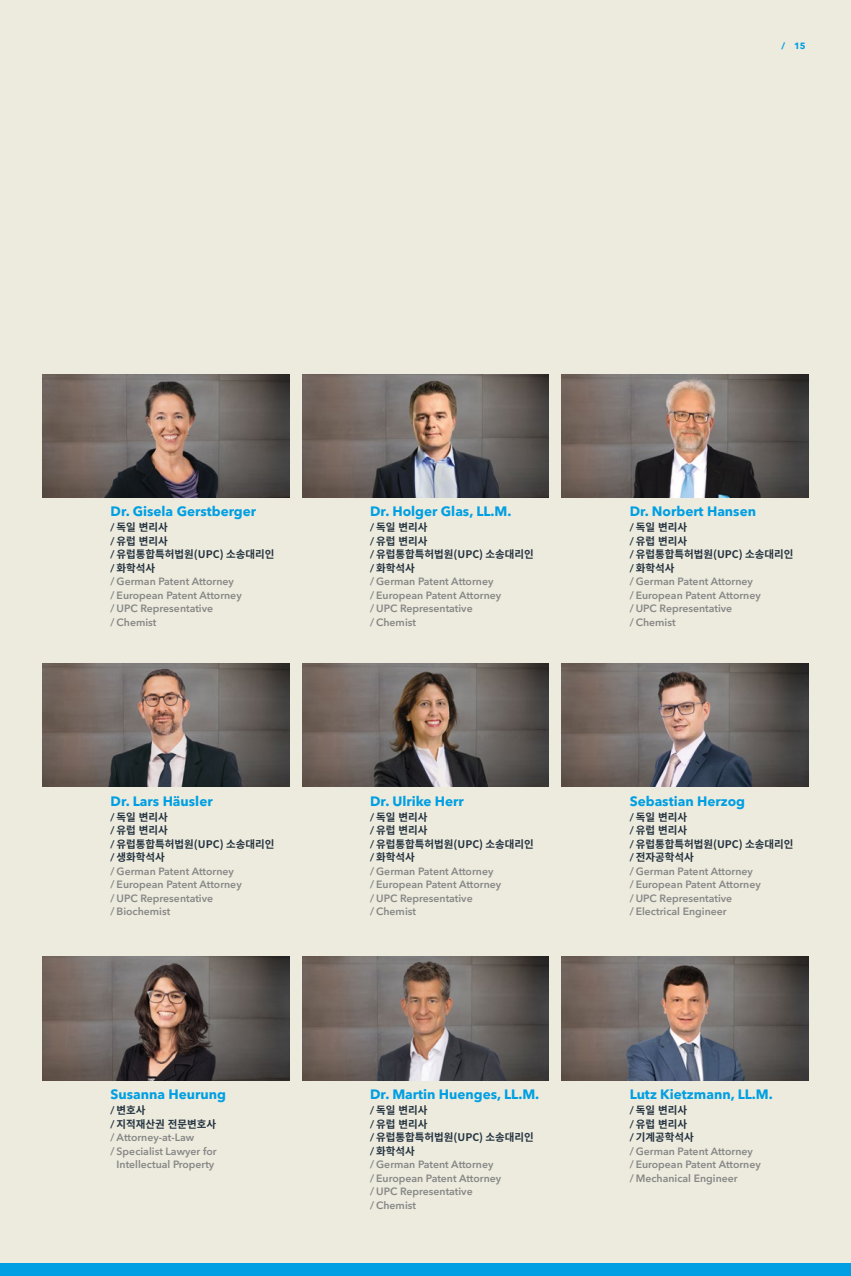
<style>
.page{position:relative;width:851px;height:1276px;background:#fff}
.page>*{position:absolute;margin:0;border:0;box-sizing:border-box;transform-origin:0 0}
.t1{font:700 13.5px "Avenir Next LT Pro";color:#009fe3}
.t2{font:600 10.5px/13.5px "Avenir Next LT Pro";color:#878787}
.t3{font:700 10.5px/13.5px "Source Han Sans K";color:#253441}
.t4{font:700 9px "Avenir Next LT Pro";color:#009fe3}
.s1{font-family:"Avenir Next LT Pro";font-weight:600}
</style>
<div class="page">
<div style="left:0;top:0;width:850px;height:1276px;background:#edebdd"></div>
<div style="left:0;top:1263px;width:850px;height:13px;background:#009fe3"></div>
<img style="left:302px;top:374px;width:247px;height:123px">
<img style="left:561px;top:374px;width:247px;height:123px">
<img style="left:43px;top:663px;width:246px;height:124px">
<img style="left:302px;top:663px;width:247px;height:124px">
<img style="left:43px;top:957px;width:246px;height:123px">
<img style="left:302px;top:957px;width:247px;height:123px">
<img style="left:561px;top:663px;width:247px;height:124px">
<img style="left:561px;top:957px;width:247px;height:123px">
<img style="left:43px;top:374px;width:246px;height:123px">
<p class="t4" style="left:781px;top:41px;width:26px">/ 15</p>
<p class="t1" style="left:111px;top:503px;width:147px">Dr. Gisela Gerstberger</p>
<p class="t3" style="left:111px;top:521px;width:165px"><span class="s1">/</span> 독일 변리사<br><span class="s1">/</span> 유럽 변리사<br><span class="s1">/</span> 유럽통합특허법원(UPC) 소송대리인 <span class="s1">/</span> 화학석사</p>
<p class="t2" style="left:111px;top:575px;width:133px">/ German Patent Attorney<br>/ European Patent Attorney / UPC Representative<br>/ Chemist</p>
<p class="t1" style="left:111px;top:792px;width:104px">Dr. Lars Häusler</p>
<p class="t3" style="left:111px;top:810px;width:165px"><span class="s1">/</span> 독일 변리사<br><span class="s1">/</span> 유럽 변리사<br><span class="s1">/</span> 유럽통합특허법원(UPC) 소송대리인 <span class="s1">/</span> 생화학석사</p>
<p class="t2" style="left:111px;top:864px;width:133px">/ German Patent Attorney<br>/ European Patent Attorney / UPC Representative<br>/ Biochemist</p>
<p class="t1" style="left:111px;top:1086px;width:117px">Susanna Heurung</p>
<p class="t3" style="left:111px;top:1103px;width:107px"><span class="s1">/</span> 변호사<br><span class="s1">/</span> 지적재산권 전문변호사</p>
<p class="t2" style="left:111px;top:1130px;width:85px">/ Attorney-at-Law</p>
<p class="t2" style="left:111px;top:1144px;width:107px">/ Specialist Lawyer for</p>
<p class="t2" style="left:117px;top:1157px;width:99px">Intellectual Property</p>
<p class="t1" style="left:370px;top:503px;width:143px">Dr. Holger Glas, LL.M.</p>
<p class="t3" style="left:370px;top:521px;width:165px"><span class="s1">/</span> 독일 변리사<br><span class="s1">/</span> 유럽 변리사<br><span class="s1">/</span> 유럽통합특허법원(UPC) 소송대리인 <span class="s1">/</span> 화학석사</p>
<p class="t2" style="left:370px;top:575px;width:133px">/ German Patent Attorney<br>/ European Patent Attorney / UPC Representative<br>/ Chemist</p>
<p class="t1" style="left:370px;top:792px;width:95px">Dr. Ulrike Herr</p>
<p class="t3" style="left:370px;top:810px;width:165px"><span class="s1">/</span> 독일 변리사<br><span class="s1">/</span> 유럽 변리사<br><span class="s1">/</span> 유럽통합특허법원(UPC) 소송대리인 <span class="s1">/</span> 화학석사</p>
<p class="t2" style="left:370px;top:864px;width:133px">/ German Patent Attorney<br>/ European Patent Attorney / UPC Representative<br>/ Chemist</p>
<p class="t1" style="left:370px;top:1086px;width:171px">Dr. Martin Huenges, LL.M.</p>
<p class="t3" style="left:370px;top:1103px;width:165px"><span class="s1">/</span> 독일 변리사<br><span class="s1">/</span> 유럽 변리사<br><span class="s1">/</span> 유럽통합특허법원(UPC) 소송대리인 <span class="s1">/</span> 화학석사</p>
<p class="t2" style="left:370px;top:1157px;width:133px">/ German Patent Attorney<br>/ European Patent Attorney / UPC Representative<br>/ Chemist</p>
<p class="t1" style="left:629px;top:503px;width:128px">Dr. Norbert Hansen</p>
<p class="t3" style="left:629px;top:521px;width:165px"><span class="s1">/</span> 독일 변리사<br><span class="s1">/</span> 유럽 변리사<br><span class="s1">/</span> 유럽통합특허법원(UPC) 소송대리인 <span class="s1">/</span> 화학석사</p>
<p class="t2" style="left:629px;top:575px;width:133px">/ German Patent Attorney<br>/ European Patent Attorney / UPC Representative<br>/ Chemist</p>
<p class="t1" style="left:629px;top:792px;width:117px">Sebastian Herzog</p>
<p class="t3" style="left:629px;top:810px;width:165px"><span class="s1">/</span> 독일 변리사<br><span class="s1">/</span> 유럽 변리사<br><span class="s1">/</span> 유럽통합특허법원(UPC) 소송대리인 <span class="s1">/</span> 전자공학석사</p>
<p class="t2" style="left:629px;top:864px;width:133px">/ German Patent Attorney<br>/ European Patent Attorney / UPC Representative<br>/ Electrical Engineer</p>
<p class="t1" style="left:629px;top:1086px;width:145px">Lutz Kietzmann, LL.M.</p>
<p class="t3" style="left:629px;top:1103px;width:65px"><span class="s1">/</span> 독일 변리사<br><span class="s1">/</span> 유럽 변리사<br><span class="s1">/</span> 기계공학석사</p>
<p class="t2" style="left:629px;top:1144px;width:133px">/ German Patent Attorney<br>/ European Patent Attorney / Mechanical Engineer</p>
</div>
